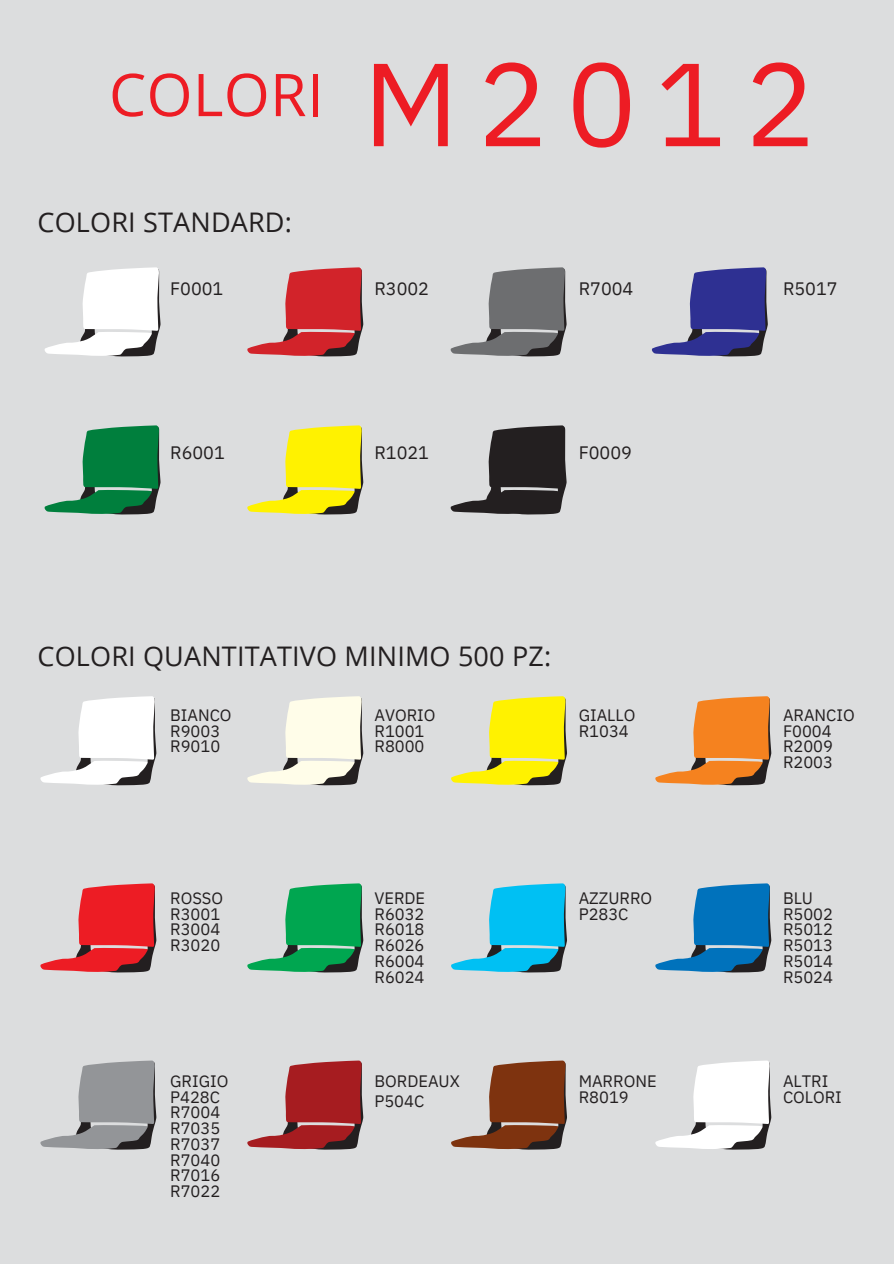
<style>
.page{position:relative;width:894px;height:1264px;background:#fff}
.page>*{position:absolute;margin:0;border:0;box-sizing:border-box;transform-origin:0 0}
.t1{font:58.95px "Open Sans";letter-spacing:.005em;color:#ed1c24}
.t2{font:27px "Open Sans";letter-spacing:.005em;color:#231f20}
.t3{font:18px "IBM Plex Sans";color:#231f20}
.t4{font:16.5px/15.8px "IBM Plex Sans";color:#231f20}
.s1{font-family:"IBM Plex Sans";font-size:117.9px}
</style>
<div class="page">
<div style="left:0;top:0;width:893px;height:1263px;background:#dcddde"></div>
<svg style="left:40px;top:696px;width:116px;height:89px"></svg>
<svg style="left:40px;top:883px;width:116px;height:89px"></svg>
<svg style="left:40px;top:1060px;width:116px;height:89px"></svg>
<svg style="left:44px;top:267px;width:117px;height:89px"></svg>
<svg style="left:44px;top:425px;width:117px;height:89px"></svg>
<svg style="left:247px;top:267px;width:116px;height:89px"></svg>
<svg style="left:247px;top:425px;width:116px;height:89px"></svg>
<svg style="left:247px;top:883px;width:116px;height:89px"></svg>
<svg style="left:247px;top:1060px;width:116px;height:89px"></svg>
<svg style="left:247px;top:696px;width:116px;height:89px"></svg>
<svg style="left:450px;top:267px;width:116px;height:89px"></svg>
<svg style="left:450px;top:425px;width:116px;height:89px"></svg>
<svg style="left:451px;top:696px;width:116px;height:89px"></svg>
<svg style="left:451px;top:883px;width:116px;height:89px"></svg>
<svg style="left:451px;top:1060px;width:116px;height:89px"></svg>
<svg style="left:651px;top:267px;width:116px;height:89px"></svg>
<svg style="left:655px;top:696px;width:116px;height:89px"></svg>
<svg style="left:655px;top:883px;width:116px;height:89px"></svg>
<svg style="left:655px;top:1060px;width:116px;height:89px"></svg>
<h1 class="t1" style="left:109px;top:53px;width:707px">COLORI <span class="s1">M2012</span></h1>
<h2 class="t2" style="left:38px;top:203px;width:256px">COLORI STANDARD:</h2>
<p class="t3" style="left:170px;top:276px;width:55px">F0001</p>
<p class="t3" style="left:170px;top:440px;width:56px">R6001</p>
<p class="t3" style="left:374px;top:276px;width:56px">R3002</p>
<p class="t3" style="left:578px;top:276px;width:56px">R7004</p>
<p class="t3" style="left:782px;top:276px;width:56px">R5017</p>
<p class="t3" style="left:374px;top:440px;width:56px">R1021</p>
<p class="t3" style="left:578px;top:440px;width:55px">F0009</p>
<h2 class="t2" style="left:38px;top:637px;width:515px">COLORI QUANTITATIVO MINIMO 500 PZ:</h2>
<p class="t4" style="left:170px;top:707px;width:63px">BIANCO<br>R9003<br>R9010</p>
<p class="t4" style="left:374px;top:707px;width:62px">AVORIO<br>R1001<br>R8000</p>
<p class="t4" style="left:578px;top:707px;width:58px">GIALLO<br>R1034</p>
<p class="t4" style="left:170px;top:889px;width:54px">ROSSO<br>R3001<br>R3004<br>R3020</p>
<p class="t4" style="left:170px;top:1072px;width:60px">GRIGIO<br>P428C<br>R7004<br>R7035<br>R7037<br>R7040<br>R7016<br>R7022</p>
<p class="t4" style="left:374px;top:889px;width:52px;text-align:justify">VERDE R6032<br>R6018<br>R6026<br>R6004<br>R6024</p>
<p class="t4" style="left:374px;top:1071px;width:87px;line-height:19.2px">BORDEAUX<br>P504C</p>
<p class="t4" style="left:578px;top:889px;width:75px">AZZURRO<br>P283C</p>
<p class="t4" style="left:578px;top:1072px;width:79px">MARRONE<br>R8019</p>
<p class="t4" style="left:782px;top:707px;width:73px">ARANCIO<br>F0004<br>R2009<br>R2003</p>
<p class="t4" style="left:782px;top:889px;width:51px">BLU<br>R5002<br>R5012<br>R5013<br>R5014<br>R5024</p>
<p class="t4" style="left:782px;top:1072px;width:60px">ALTRI<br>COLORI</p>
</div>
